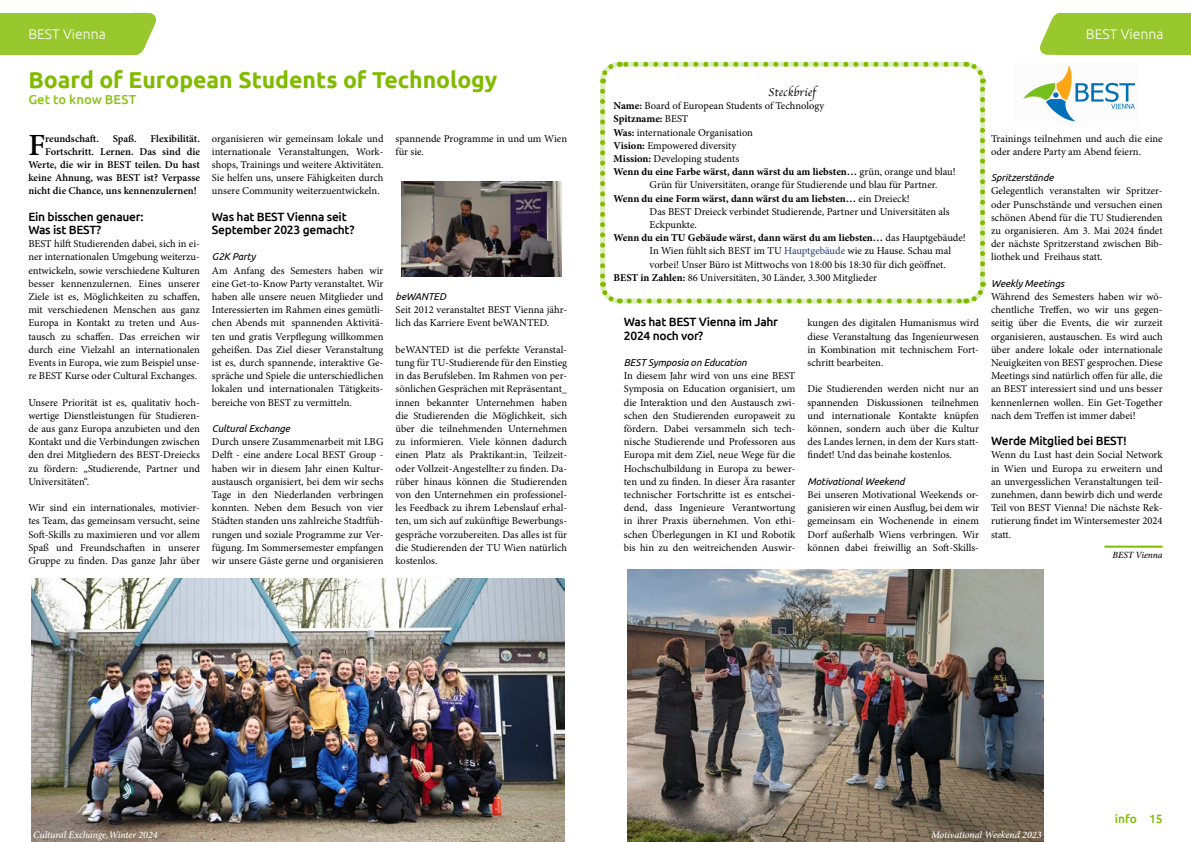
<style>
.page{position:relative;width:1191px;height:842px;background:#fff}
.page>*{position:absolute;margin:0;border:0;box-sizing:border-box;transform-origin:0 0}
.t1{font:600 30.8px "Minion Pro";color:#000}
.t2{font:700 23px "Ubuntu";color:#81bb00}
.t3{font:300 14px "Ubuntu";color:#fff}
.t4{font:500 13px "Ubuntu";letter-spacing:.005em;color:#8ec21a}
.t5{font:500 12px/13.2px "Ubuntu";letter-spacing:-.02em;color:#000}
.t6{font:12px "Apple Chancery";color:#000}
.t7{font:500 12px "Ubuntu";color:#81bb00}
.t8{font:10.5px/13.2px "Minion Pro";color:#000;text-align:justify}
.t9{font:700 10.5px "Minion Pro";letter-spacing:-.005em;color:#000}
.t10{font:600 10.5px "Minion Pro";color:#000}
.t11{font:italic 10px "Ubuntu";letter-spacing:-.01em;color:#000}
.t12{font:italic 500 10px "Minion Pro";letter-spacing:-.005em;color:#fff}
.t13{font:italic 500 9.5px "Minion Pro";letter-spacing:-.005em;color:#000}
.s1{font-weight:700}
.s2{font-weight:400}
.s3{color:#1d3b70}
</style>
<div class="page">
<div style="left:0;top:13px;width:137px;height:42px;background:#98c72e"></div>
<svg style="left:137px;top:13px;width:19px;height:42px"></svg>
<div style="left:1058px;top:13px;width:133px;height:42px;background:#98c72e"></div>
<svg style="left:1040px;top:13px;width:18px;height:42px"></svg>
<hr style="left:1104px;top:546px;width:58px;height:2px;background:#81bb00">
<svg style="left:600px;top:91px;width:21px;height:213px"></svg>
<svg style="left:629px;top:282px;width:357px;height:22px"></svg>
<svg style="left:964px;top:61px;width:22px;height:213px"></svg>
<svg style="left:600px;top:61px;width:356px;height:22px"></svg>
<img style="left:31px;top:578px;width:533px;height:264px">
<img style="left:628px;top:569px;width:415px;height:273px">
<svg style="left:1023px;top:65px;width:112px;height:57px"></svg>
<img style="left:401px;top:181px;width:160px;height:96px">
<h3 class="t3" style="left:28px;top:25px;width:79px">BEST Vienna</h3>
<h2 class="t2" style="left:28px;top:66px;width:471px">Board of European Students of Technology</h2>
<p class="t4" style="left:28px;top:91px;width:109px">Get to know BEST</p>
<h1 class="t1" style="left:28px;top:124px;width:18px">F</h1>
<p class="t10" style="left:45px;top:131px;width:55px">reundschaft.</p>
<p class="t10" style="left:113px;top:131px;width:25px">Spaß.</p>
<p class="t10" style="left:150px;top:131px;width:51px">Flexibilität.</p>
<p class="t10" style="left:45px;top:144px;width:156px">Fortschritt. Lernen. Das sind die</p>
<p class="t10" style="left:28px;top:157px;width:173px">Werte, die wir in BEST teilen. Du hast</p>
<p class="t10" style="left:28px;top:171px;width:173px">keine Ahnung, was BEST ist? Verpasse</p>
<p class="t10" style="left:28px;top:184px;width:170px">nicht die Chance, uns kennenzulernen!</p>
<p class="t5" style="left:28px;top:210px;width:117px">Ein bisschen genauer:<br>Was ist BEST?</p>
<p class="t8" style="left:28px;top:237px;width:173px">BEST hilft Studierenden dabei, sich in ei&shy;ner internationalen Umgebung weiterzu&shy;entwickeln, sowie verschiedene Kulturen besser kennenzulernen. Eines unserer Ziele ist es, Möglichkeiten zu schaffen, mit verschiedenen Menschen aus ganz Europa in Kontakt zu treten und Aus&shy;tausch zu schaffen. Das erreichen wir durch eine Vielzahl an internationalen Events in Europa, wie zum Beispiel unse&shy;re BEST Kurse oder Cultural Exchanges.</p>
<p class="t8" style="left:28px;top:396px;width:173px">Unsere Priorität ist es, qualitativ hoch&shy;wertige Dienstleistungen für Studieren&shy;de aus ganz Europa anzubieten und den Kontakt und die Verbindungen zwischen den drei Mitgliedern des BEST-Dreiecks zu fördern: „Studierende, Partner und Universitäten“.</p>
<p class="t8" style="left:28px;top:501px;width:173px">Wir sind ein internationales, motivier&shy;tes Team, das gemeinsam versucht, seine Soft-Skills zu maximieren und vor allem Spaß und Freundschaften in unserer Gruppe zu finden. Das ganze Jahr über</p>
<p class="t8" style="left:212px;top:132px;width:173px">organisieren wir gemeinsam lokale und internationale Veranstaltungen, Work&shy;shops, Trainings und weitere Aktivitäten.<br>Sie helfen uns, unsere Fähigkeiten durch unsere Community weiterzuentwickeln.</p>
<p class="t5" style="left:212px;top:210px;width:144px">Was hat BEST Vienna seit<br>September 2023 gemacht?</p>
<p class="t11" style="left:212px;top:251px;width:45px">G2K Party</p>
<p class="t8" style="left:212px;top:264px;width:173px">Am Anfang des Semesters haben wir eine Get-to-Know Party veranstaltet. Wir haben alle unsere neuen Mitglieder und Interessierten im Rahmen eines gemütli&shy;chen Abends mit spannenden Aktivitä&shy;ten und gratis Verpflegung willkommen geheißen. Das Ziel dieser Veranstaltung ist es, durch spannende, interaktive Ge&shy;spräche und Spiele die unterschiedlichen lokalen und internationalen Tätigkeits&shy;bereiche von BEST zu vermitteln.</p>
<p class="t11" style="left:212px;top:422px;width:80px">Cultural Exchange</p>
<p class="t8" style="left:212px;top:435px;width:173px">Durch unsere Zusammenarbeit mit LBG Delft - eine andere Local BEST Group - haben wir in diesem Jahr einen Kultur&shy;austausch organisiert, bei dem wir sechs Tage in den Niederlanden verbringen konnten. Neben dem Besuch von vier Städten standen uns zahlreiche Stadtfüh&shy;rungen und soziale Programme zur Ver&shy;fügung. Im Sommersemester empfangen wir unsere Gäste gerne und organisieren</p>
<p class="t8" style="left:395px;top:132px;width:173px">spannende Programme in und um Wien für sie.</p>
<p class="t11" style="left:395px;top:290px;width:52px">beWANTED</p>
<p class="t8" style="left:395px;top:303px;width:173px">Seit 2012 veranstaltet BEST Vienna jähr&shy;lich das Karriere Event beWANTED.</p>
<p class="t8" style="left:395px;top:343px;width:173px">beWANTED ist die perfekte Veranstal&shy;tung für TU-Studierende für den Einstieg in das Berufsleben. Im Rahmen von per&shy;sönlichen Gesprächen mit Repräsentant_ innen bekannter Unternehmen haben die Studierenden die Möglichkeit, sich über die teilnehmenden Unternehmen zu informieren. Viele können dadurch einen Platz als Praktikant:in, Teilzeit&shy;oder Vollzeit-Angestellte:r zu finden. Da&shy;rüber hinaus können die Studierenden von den Unternehmen ein professionel&shy;les Feedback zu ihrem Lebenslauf erhal&shy;ten, um sich auf zukünftige Bewerbungs&shy;gespräche vorzubereiten. Das alles ist für die Studierenden der TU Wien natürlich kostenlos.</p>
<h3 class="t3" style="left:1086px;top:26px;width:79px">BEST Vienna</h3>
<p class="t6" style="left:768px;top:83px;width:49px">Steckbrief</p>
<p class="t8" style="left:613px;top:99px;width:212px"><span class="s1">Name:</span> Board of European Students of Technology</p>
<p class="t9" style="left:613px;top:112px;width:76px">Spitzname: <span class="s2">BEST</span></p>
<p class="t8" style="left:613px;top:126px;width:141px"><span class="s1">Was:</span> internationale Organisation</p>
<p class="t8" style="left:613px;top:139px;width:124px"><span class="s1">Vision:</span> Empowered diversity</p>
<p class="t8" style="left:613px;top:152px;width:127px"><span class="s1">Mission:</span> Developing students</p>
<p class="t9" style="left:613px;top:164px;width:343px">Wenn du eine Farbe wärst, dann wärst du am liebsten… <span class="s2">grün, orange und blau!</span></p>
<p class="t8" style="left:649px;top:179px;width:289px">Grün für Universitäten, orange für Studierende und blau für Partner.</p>
<p class="t9" style="left:613px;top:191px;width:298px">Wenn du eine Form wärst, dann wärst du am liebsten… <span class="s2">ein Dreieck!</span></p>
<p class="t8" style="left:649px;top:205px;width:302px">Das BEST Dreieck verbindet Studierende, Partner und Universitäten als</p>
<p class="t8" style="left:649px;top:218px;width:49px">Eckpunkte.</p>
<p class="t9" style="left:613px;top:230px;width:354px">Wenn du ein TU Gebäude wärst, dann wärst du am liebsten… <span class="s2">das Hauptgebäude!</span></p>
<p class="t8" style="left:649px;top:245px;width:303px">In Wien fühlt sich BEST im TU <span class="s3">Hauptgebäude</span> wie zu Hause. Schau mal</p>
<p class="t8" style="left:649px;top:258px;width:298px">vorbei! Unser Büro ist Mittwochs von 18:00 bis 18:30 für dich geöffnet.</p>
<p class="t8" style="left:613px;top:271px;width:265px"><span class="s1">BEST in Zahlen:</span> 86 Universitäten, 30 Länder, 3.300 Mitglieder</p>
<p class="t5" style="left:624px;top:315px;width:156px">Was hat BEST Vienna im Jahr<br>2024 noch vor?</p>
<p class="t11" style="left:624px;top:356px;width:124px">BEST Symposia on Education</p>
<p class="t8" style="left:624px;top:369px;width:173px">In diesem Jahr wird von uns eine BEST Symposia on Education organisiert, um die Interaktion und den Austausch zwi&shy;schen den Studierenden europaweit zu fördern. Dabei versammeln sich tech&shy;nische Studierende und Professoren aus Europa mit dem Ziel, neue Wege für die Hochschulbildung in Europa zu bewer&shy;ten und zu finden. In dieser Ära rasanter technischer Fortschritte ist es entschei&shy;dend, dass Ingenieure Verantwortung in ihrer Praxis übernehmen. Von ethi&shy;schen Überlegungen in KI und Robotik bis hin zu den weitreichenden Auswir-</p>
<p class="t8" style="left:807px;top:316px;width:173px">kungen des digitalen Humanismus wird diese Veranstaltung das Ingenieurwesen in Kombination mit technischem Fort&shy;schritt bearbeiten.</p>
<p class="t8" style="left:807px;top:382px;width:173px">Die Studierenden werden nicht nur an spannenden Diskussionen teilnehmen und internationale Kontakte knüpfen können, sondern auch über die Kultur des Landes lernen, in dem der Kurs statt&shy;findet! Und das beinahe kostenlos.</p>
<p class="t11" style="left:807px;top:475px;width:99px">Motivational Weekend</p>
<p class="t8" style="left:807px;top:488px;width:173px">Bei unseren Motivational Weekends or&shy;ganisieren wir einen Ausflug, bei dem wir gemeinsam ein Wochenende in einem Dorf außerhalb Wiens verbringen. Wir können dabei freiwillig an Soft-Skills-</p>
<p class="t8" style="left:991px;top:132px;width:173px">Trainings teilnehmen und auch die eine oder andere Party am Abend feiern.</p>
<p class="t11" style="left:991px;top:172px;width:64px">Spritzerstände</p>
<p class="t8" style="left:991px;top:184px;width:173px">Gelegentlich veranstalten wir Spritzer&shy;oder Punschstände und versuchen einen schönen Abend für die TU Studierenden zu organisieren. Am 3. Mai 2024 findet der nächste Spritzerstand zwischen Bib&shy;liothek und Freihaus statt.</p>
<p class="t11" style="left:991px;top:277px;width:75px">Weekly Meetings</p>
<p class="t8" style="left:991px;top:290px;width:173px">Während des Semesters haben wir wö&shy;chentliche Treffen, wo wir uns gegen&shy;seitig über die Events, die wir zurzeit organisieren, austauschen. Es wird auch über andere lokale oder internationale Neuigkeiten von BEST gesprochen. Diese Meetings sind natürlich offen für alle, die an BEST interessiert sind und uns besser kennenlernen wollen. Ein Get-Together nach dem Treffen ist immer dabei!</p>
<p class="t5" style="left:991px;top:434px;width:137px">Werde Mitglied bei BEST!</p>
<p class="t8" style="left:991px;top:448px;width:173px">Wenn du Lust hast dein Social Network in Wien und Europa zu erweitern und an unvergesslichen Veranstaltungen teil&shy;zunehmen, dann bewirb dich und werde Teil von BEST Vienna! Die nächste Rek&shy;rutierung findet im Wintersemester 2024 statt.</p>
<p class="t13" style="left:1112px;top:548px;width:52px">BEST Vienna</p>
<p class="t7" style="left:1114px;top:811px;width:49px">info 15</p>
<p class="t12" style="left:33px;top:828px;width:126px">Cultural Exchange,Winter 2024</p>
<p class="t12" style="left:931px;top:828px;width:112px">Motivational Weekend 2023</p>
</div>
